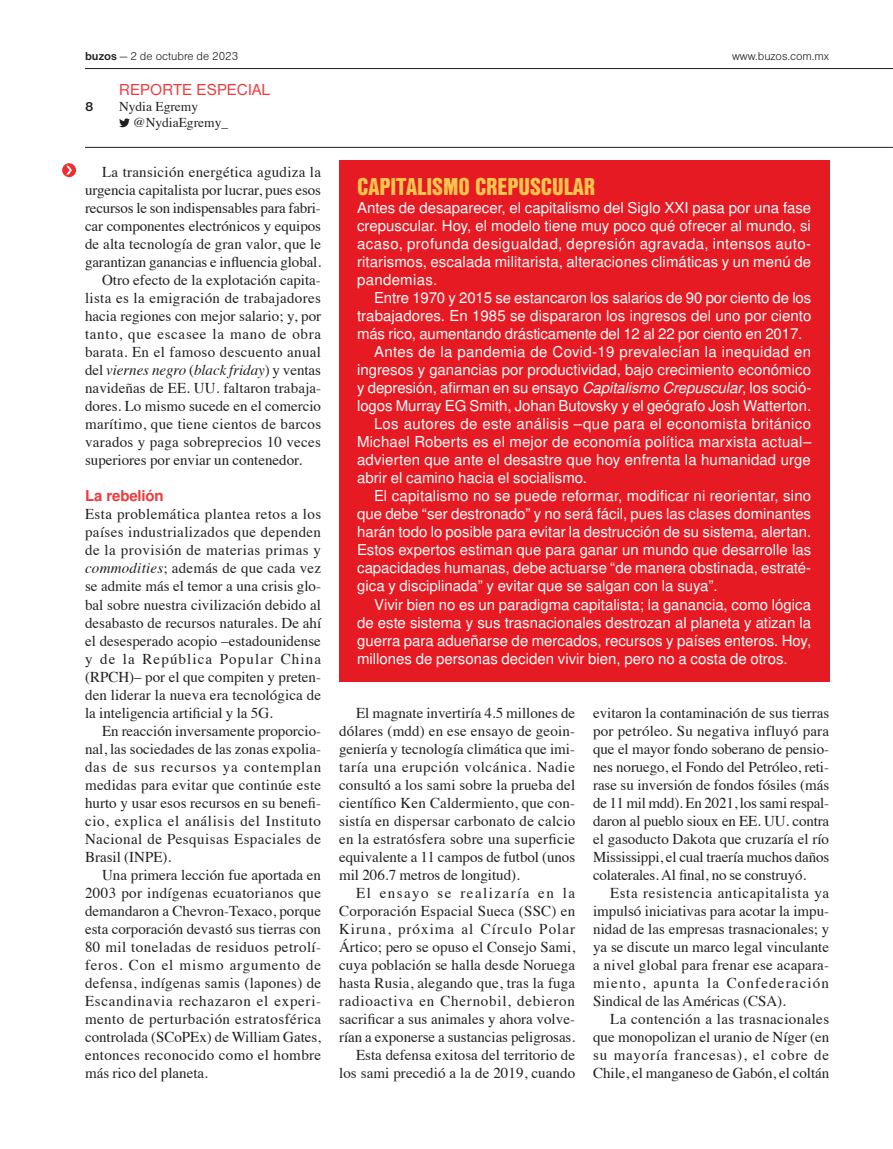
<style>
.page{position:relative;width:893px;height:1149px;background:#fff}
.page>*{position:absolute;margin:0;border:0;box-sizing:border-box;transform-origin:0 0}
.t1{font:25.5px "Nimbus Sans DOT Blac Cond";letter-spacing:-.005em;color:#fec54d}
.t2{font:16.5px "Nimbus Sans DOT";letter-spacing:.015em;color:#ee393c}
.t3{font:15px/18px "Times";letter-spacing:.005em;color:#231f20;text-align:justify}
.t4{font:15px/18px "Nimbus San L";color:#fff;text-align:justify}
.t5{font:15px "Nimbus San L";letter-spacing:.02em;color:#fff}
.t6{font:italic 15px "Times";letter-spacing:-.005em;color:#231f20}
.t7{font:15px "Times";letter-spacing:.025em;color:#231f20}
.t8{font:15px "Times";letter-spacing:.045em;color:#231f20}
.t9{font:700 15px "Nimbus San L";letter-spacing:-.01em;color:#ee393c}
.t10{font:13.5px/16.2px "Times";color:#231f20}
.t11{font:700 13.5px "Nimbus Sans DOT";color:#231f20}
.t12{font:12px "Nimbus Sans DOT Ligh";color:#231f20}
.s1{font-family:"Nimbus Sans DOT";font-weight:700}
.s2{font-style:normal}
.s3{font-style:italic}
</style>
<div class="page">
<hr style="left:85px;top:147px;width:808px;height:1px;background:#231f20">
<svg style="left:119px;top:118px;width:11px;height:9px"></svg>
<hr style="left:85px;top:68px;width:808px;height:1px;background:#231f20">
<div style="left:62px;top:163px;width:14px;height:14px;background:#ee2d2d;border-radius:50%"></div>
<svg style="left:66px;top:166px;width:6px;height:9px"></svg>
<div style="left:339px;top:159px;width:490px;height:522px;background:#e51a23"></div>
<p class="t12" style="left:85px;top:50px;width:155px"><span class="s1">buzos</span> — 2 de octubre de 2023</p>
<p class="t12" style="left:732px;top:50px;width:99px">www.buzos.com.mx</p>
<p class="t2" style="left:119px;top:80px;width:152px">REPORTE ESPECIAL</p>
<p class="t10" style="left:133px;top:97px;width:96px;text-indent:-14px">Nydia Egremy @NydiaEgremy_</p>
<p class="t3" style="left:102px;top:162px;width:220px">La transición energética agudiza la</p>
<p class="t3" style="left:85px;top:180px;width:238px">urgencia capitalista por lucrar, pues esos</p>
<p class="t3" style="left:85px;top:198px;width:237px">recursos le son indispensables para fabri-</p>
<p class="t3" style="left:85px;top:216px;width:238px">car componentes electrónicos y equipos</p>
<p class="t3" style="left:85px;top:234px;width:238px">de alta tecnología de gran valor, que le</p>
<p class="t3" style="left:85px;top:252px;width:238px">garantizan ganancias e influencia global.</p>
<p class="t3" style="left:102px;top:270px;width:220px">Otro efecto de la explotación capita-</p>
<p class="t7" style="left:85px;top:284px;width:237px">lista es la emigración de trabajadores</p>
<p class="t3" style="left:85px;top:306px;width:238px">hacia regiones con mejor salario; y, por</p>
<p class="t8" style="left:85px;top:320px;width:238px">tanto, que escasee la mano de obra</p>
<p class="t3" style="left:85px;top:342px;width:238px">barata. En el famoso descuento anual</p>
<p class="t6" style="left:85px;top:357px;width:237px"><span class="s2">del</span> viernes negro <span class="s2">(</span>black friday<span class="s2">) y ventas</span></p>
<p class="t3" style="left:85px;top:378px;width:238px">navideñas de EE. UU. faltaron trabaja-</p>
<p class="t3" style="left:85px;top:396px;width:238px">dores. Lo mismo sucede en el comercio</p>
<p class="t3" style="left:85px;top:414px;width:238px">marítimo, que tiene cientos de barcos</p>
<p class="t3" style="left:85px;top:432px;width:237px">varados y paga sobreprecios 10 veces</p>
<p class="t3" style="left:85px;top:450px;width:219px">superiores por enviar un contenedor.</p>
<p class="t9" style="left:85px;top:485px;width:80px">La rebelión</p>
<p class="t3" style="left:85px;top:504px;width:238px">Esta problemática plantea retos a los países industrializados que dependen de la provisión de materias primas y <span class="s3">commodities</span>; además de que cada vez se admite más el temor a una crisis glo&shy;bal sobre nuestra civilización debido al desabasto de recursos naturales. De ahí el desesperado acopio –estadounidense y de la República Popular China (RPCH)– por el que compiten y preten&shy;den liderar la nueva era tecnológica de la inteligencia artificial y la 5G.</p>
<p class="t3" style="left:85px;top:720px;width:238px;text-indent:17px">En reacción inversamente proporcio&shy;nal, las sociedades de las zonas expolia&shy;das de sus recursos ya contemplan medidas para evitar que continúe este hurto y usar esos recursos en su benefi&shy;cio, explica el análisis del Instituto Nacional de Pesquisas Espaciales de Brasil (INPE).</p>
<p class="t3" style="left:85px;top:864px;width:238px;text-indent:17px">Una primera lección fue aportada en 2003 por indígenas ecuatorianos que demandaron a Chevron-Texaco, porque esta corporación devastó sus tierras con 80 mil toneladas de residuos petrolí&shy;feros. Con el mismo argumento de defensa, indígenas samis (lapones) de Escandinavia rechazaron el experi&shy;mento de perturbación estratosférica controlada (SCoPEx) de William Gates, entonces reconocido como el hombre más rico del planeta.</p>
<p class="t11" style="left:85px;top:99px;width:10px">8</p>
<h1 class="t1" style="left:357px;top:172px;width:240px">CAPITALISMO CREPUSCULAR</h1>
<p class="t4" style="left:357px;top:198px;width:456px">Antes de desaparecer, el capitalismo del Siglo XXI pasa por una fase crepuscular. Hoy, el modelo tiene muy poco qué ofrecer al mundo, si acaso, profunda desigualdad, depresión agravada, intensos auto&shy;ritarismos, escalada militarista, alteraciones climáticas y un menú de pandemias.</p>
<p class="t4" style="left:374px;top:288px;width:439px">Entre 1970 y 2015 se estancaron los salarios de 90 por ciento de los</p>
<p class="t4" style="left:357px;top:306px;width:456px">trabajadores. En 1985 se dispararon los ingresos del uno por ciento</p>
<p class="t4" style="left:357px;top:324px;width:447px">más rico, aumentando drásticamente del 12 al 22 por ciento en 2017.</p>
<p class="t5" style="left:374px;top:341px;width:439px">Antes de la pandemia de Covid-19 prevalecían la inequidad en</p>
<p class="t4" style="left:357px;top:360px;width:455px">ingresos y ganancias por productividad, bajo crecimiento económico</p>
<p class="t4" style="left:357px;top:378px;width:456px">y depresión, afirman en su ensayo <span class="s3">Capitalismo Crepuscular</span>, los soció-</p>
<p class="t4" style="left:357px;top:396px;width:456px">logos Murray EG Smith, Johan Butovsky y el geógrafo Josh Watterton.</p>
<p class="t5" style="left:374px;top:413px;width:439px">Los autores de este análisis –que para el economista británico</p>
<p class="t4" style="left:357px;top:432px;width:456px">Michael Roberts es el mejor de economía política marxista actual–</p>
<p class="t4" style="left:357px;top:450px;width:455px">advierten que ante el desastre que hoy enfrenta la humanidad urge</p>
<p class="t4" style="left:357px;top:468px;width:231px">abrir el camino hacia el socialismo.</p>
<p class="t4" style="left:374px;top:486px;width:439px">El capitalismo no se puede reformar, modificar ni reorientar, sino</p>
<p class="t4" style="left:357px;top:504px;width:455px">que debe “ser destronado” y no será fácil, pues las clases dominantes</p>
<p class="t4" style="left:357px;top:522px;width:456px">harán todo lo posible para evitar la destrucción de su sistema, alertan.</p>
<p class="t4" style="left:357px;top:540px;width:456px">Estos expertos estiman que para ganar un mundo que desarrolle las</p>
<p class="t4" style="left:357px;top:558px;width:456px">capacidades humanas, debe actuarse “de manera obstinada, estraté-</p>
<p class="t4" style="left:357px;top:576px;width:362px">gica y disciplinada” y evitar que se salgan con la suya”.</p>
<p class="t4" style="left:374px;top:594px;width:439px">Vivir bien no es un paradigma capitalista; la ganancia, como lógica</p>
<p class="t4" style="left:357px;top:612px;width:455px">de este sistema y sus trasnacionales destrozan al planeta y atizan la</p>
<p class="t4" style="left:357px;top:630px;width:456px">guerra para adueñarse de mercados, recursos y países enteros. Hoy,</p>
<p class="t4" style="left:357px;top:648px;width:432px">millones de personas deciden vivir bien, pero no a costa de otros.</p>
<p class="t3" style="left:339px;top:702px;width:238px;text-indent:17px">El magnate invertiría 4.5 millones de dólares (mdd) en ese ensayo de geoin&shy;geniería y tecnología climática que imi&shy;taría una erupción volcánica. Nadie consultó a los sami sobre la prueba del científico Ken Caldermiento, que con&shy;sistía en dispersar carbonato de calcio en la estratósfera sobre una superficie equivalente a 11 campos de futbol (unos mil 206.7 metros de longitud).</p>
<p class="t3" style="left:339px;top:882px;width:238px;text-align:right">El ensayo se realizaría en la Corporación Espacial Sueca (SSC) en Kiruna, próxima al Círculo Polar Ártico; pero se opuso el Consejo Sami, cuya población se halla desde Noruega hasta Rusia, alegando que, tras la fuga radioactiva en Chernobil, debieron sacrificar a sus animales y ahora volve&shy;rían a exponerse a sustancias peligrosas.<br>Esta defensa exitosa del territorio de los sami precedió a la de 2019, cuando</p>
<p class="t3" style="left:593px;top:702px;width:238px">evitaron la contaminación de sus tierras por petróleo. Su negativa influyó para que el mayor fondo soberano de pensio&shy;nes noruego, el Fondo del Petróleo, reti&shy;rase su inversión de fondos fósiles (más de 11 mil mdd). En 2021, los sami respal&shy;daron al pueblo sioux en EE. UU. contra el gasoducto Dakota que cruzaría el río Mississippi, el cual traería muchos daños colaterales. Al final, no se construyó.</p>
<p class="t3" style="left:593px;top:882px;width:238px;text-indent:17px">Esta resistencia anticapitalista ya impulsó iniciativas para acotar la impu&shy;nidad de las empresas trasnacionales; y ya se discute un marco legal vinculante a nivel global para frenar ese acapara&shy;miento, apunta la Confederación Sindical de las Américas (CSA).</p>
<p class="t3" style="left:593px;top:1008px;width:238px;text-indent:17px">La contención a las trasnacionales que monopolizan el uranio de Níger (en su mayoría francesas), el cobre de Chile, el manganeso de Gabón, el coltán</p>
</div>
